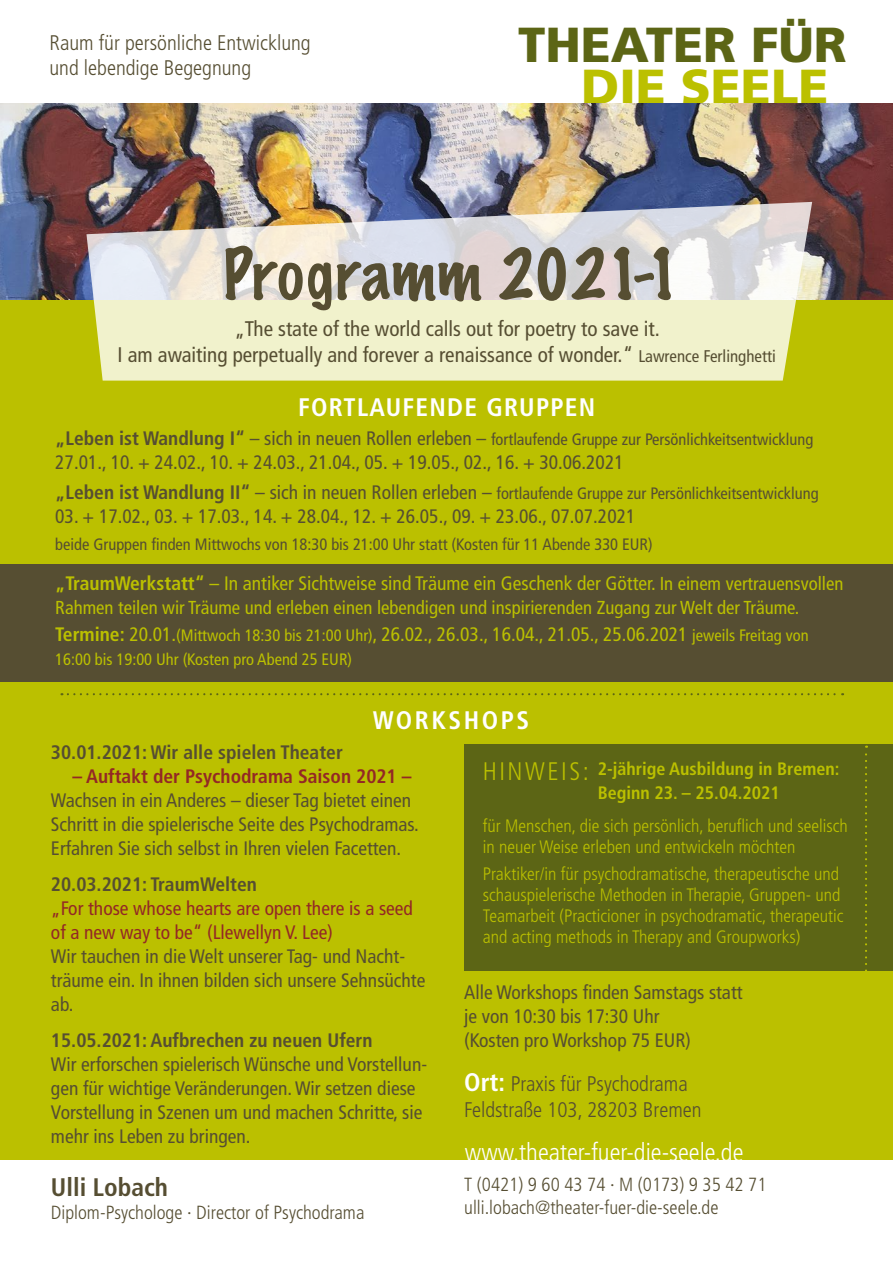
<style>
.page{position:relative;width:893px;height:1263px;background:#fff}
.page>*{position:absolute;margin:0;border:0;box-sizing:border-box;transform-origin:0 0}
.t1{font:100 63.45px "Marker Felt";color:#564e32}
.t2{font:900 49.2px "Frutiger LT";color:#5c6515}
.t3{font:900 49.2px "Frutiger LT";color:#bbc000}
.t4{font:300 condensed 25.35px "Frutiger LT";color:#fff}
.t5{font:700 condensed 25.35px "Frutiger LT";letter-spacing:.05em;color:#fff}
.t6{font:700 condensed 25.35px "Frutiger LT";color:#564e32}
.t7{font:700 condensed 25.35px "Frutiger LT";letter-spacing:.1em;color:#fff}
.t8{font:300 condensed 25.35px "Frutiger LT";letter-spacing:.1em;color:#bbc000}
.t9{font:condensed 21.15px/25.3px "Frutiger LT";color:#564e32;text-align:center}
.t10{font:300 condensed 21.15px/25.3px "Frutiger LT";color:#564e32}
.t11{font:condensed 19.5px/24px "Frutiger LT";color:#564e32}
.t12{font:condensed 19.5px "Frutiger LT";color:#bbc000}
.t13{font:700 condensed 19.5px "Frutiger LT";color:#564e32}
.t14{font:condensed 19.5px/24px "Frutiger LT";color:#932825}
.t15{font:700 condensed 19.5px "Frutiger LT";color:#932825}
.t16{font:300 condensed 19.05px/22.8px "Frutiger LT";color:#564e32}
.t17{font:condensed 18.75px "Frutiger LT";color:#bbc000}
.t18{font:300 condensed 18px/21px "Frutiger LT";color:#bbc000}
.t19{font:700 condensed 18px/24px "Frutiger LT";color:#bbc000}
.t20{font:condensed 16.5px "Frutiger LT";color:#564e32}
.t21{font:condensed 16.5px "Frutiger LT";color:#bbc000}
.s1{font-size:16.95px}
.s2{font-weight:700;font-size:19.5px}
.s3{font-size:19.5px}
.s4{font-weight:700}
.s5{font-size:18.75px}
.s6{font-size:16.5px}
.s7{font-weight:700;font-size:25.35px;color:#fff}
</style>
<div class="page">
<img style="left:0;top:104px;width:893px;height:196px">
<div style="left:0;top:300px;width:893px;height:860px;background:#bbc000"></div>
<svg style="left:86px;top:202px;width:726px;height:179px;background:#dfdcc7"></svg>
<div style="left:464px;top:744px;width:429px;height:227px;background:#5c6515"></div>
<div style="left:0;top:564px;width:893px;height:118px;background:#564e32"></div>
<svg style="left:68px;top:693px;width:775px;height:2px"></svg>
<svg style="left:865px;top:746px;width:2px;height:224px"></svg>
<p class="t10" style="left:49px;top:30px;width:263px">Raum für persönliche Entwicklung und lebendige Begegnung</p>
<h2 class="t2" style="left:518px;top:15px;width:330px">THEATER FÜR</h2>
<h2 class="t3" style="left:581px;top:57px;width:249px">DIE SEELE</h2>
<h1 class="t1" style="left:223px;top:224px;width:460px">Programm 2021-1</h1>
<p class="t9" style="left:118px;top:317px;width:660px">„The state of the world calls out for poetry to save it.<br>I am awaiting perpetually and forever a renaissance of wonder.“ <span class="s1">Lawrence Ferlinghetti</span></p>
<p class="t5" style="left:298px;top:392px;width:299px">FORTLAUFENDE GRUPPEN</p>
<p class="t20" style="left:55px;top:429px;width:759px"><span class="s2">„Leben ist Wandlung I“</span> <span class="s3">– sich in neuen Rollen erleben –</span> fortlaufende Gruppe zur Persönlichkeitsentwicklung</p>
<p class="t11" style="left:55px;top:450px;width:570px">27.01., 10. + 24.02., 10. + 24.03., 21.04., 05. + 19.05., 02., 16. + 30.06.2021</p>
<p class="t20" style="left:55px;top:483px;width:765px"><span class="s2">„Leben ist Wandlung II“</span> <span class="s3">– sich in neuen Rollen erleben –</span> fortlaufende Gruppe zur Persönlichkeitsentwicklung</p>
<p class="t11" style="left:55px;top:504px;width:582px">03. + 17.02., 03. + 17.03., 14. + 28.04., 12. + 26.05., 09. + 23.06., 07.07.2021</p>
<p class="t20" style="left:55px;top:534px;width:599px">beide Gruppen finden Mittwochs von 18:30 bis 21:00 Uhr statt (Kosten für 11 Abende 330 EUR)</p>
<p class="t12" style="left:55px;top:572px;width:790px"><span class="s4">„TraumWerkstatt“</span> – In antiker Sichtweise sind Träume ein Geschenk der Götter. <span class="s5">In einem vertrauensvollen</span></p>
<p class="t17" style="left:55px;top:596px;width:746px">Rahmen teilen wir Träume und erleben einen lebendigen und inspirierenden Zugang zur Welt der Träume.</p>
<p class="t12" style="left:55px;top:623px;width:755px"><span class="s4">Termine:</span> 20.01.<span class="s6">(Mittwoch 18:30 bis 21:00 Uhr)</span>, 26.02., 26.03., 16.04., 21.05., 25.06.2021 <span class="s6">jeweils Freitag von</span></p>
<p class="t21" style="left:55px;top:649px;width:298px">16:00 bis 19:00 Uhr (Kosten pro Abend 25 EUR)</p>
<p class="t7" style="left:373px;top:705px;width:158px">WORKSHOPS</p>
<p class="t13" style="left:51px;top:740px;width:293px">30.01.2021: Wir alle spielen Theater</p>
<p class="t15" style="left:72px;top:764px;width:341px">– Auftakt der Psychodrama Saison 2021 –</p>
<p class="t11" style="left:51px;top:788px;width:369px">Wachsen in ein Anderes – dieser Tag bietet einen<br>Schritt in die spielerische Seite des Psychodramas.<br>Erfahren Sie sich selbst in Ihren vielen Facetten.</p>
<p class="t13" style="left:51px;top:872px;width:207px">20.03.2021: TraumWelten</p>
<p class="t14" style="left:51px;top:896px;width:363px">„For those whose hearts are open there is a seed of a new way to be“ (Llewellyn V. Lee)</p>
<p class="t11" style="left:51px;top:944px;width:376px">Wir tauchen in die Welt unserer Tag- und Nacht&shy;träume ein. In ihnen bilden sich unsere Sehnsüchte ab.</p>
<p class="t13" style="left:51px;top:1028px;width:323px">15.05.2021: Aufbrechen zu neuen Ufern</p>
<p class="t11" style="left:51px;top:1052px;width:378px">Wir erforschen spielerisch Wünsche und Vorstellun&shy;gen für wichtige Veränderungen. Wir setzen diese Vorstellung in Szenen um und machen Schritte, sie mehr ins Leben zu bringen.</p>
<p class="t6" style="left:51px;top:1172px;width:119px">Ulli Lobach</p>
<p class="t16" style="left:51px;top:1201px;width:315px">Diplom-Psychologe · Director of Psychodrama</p>
<p class="t8" style="left:483px;top:757px;width:108px">HINWEIS:</p>
<p class="t19" style="left:598px;top:757px;width:243px">2-jährige Ausbildung in Bremen:<br>Beginn 23. – 25.04.2021</p>
<p class="t18" style="left:483px;top:815px;width:366px">für Menschen, die sich persönlich, beruflich und seelisch in neuer Weise erleben und entwickeln möchten</p>
<p class="t18" style="left:483px;top:863px;width:362px">Praktiker/in für psychodramatische, therapeutische und schauspielerische Methoden in Therapie, Gruppen- und Teamarbeit (Practicioner in psychodramatic, therapeutic and acting methods in Therapy and Groupworks)</p>
<p class="t11" style="left:464px;top:980px;width:280px">Alle Workshops finden Samstags statt je von 10:30 bis 17:30 Uhr<br>(Kosten pro Workshop 75 EUR)</p>
<p class="t10" style="left:464px;top:1072px;width:239px"><span class="s7">Ort:</span> Praxis für Psychodrama<br>Feldstraße 103, 28203 Bremen</p>
<p class="t4" style="left:465px;top:1138px;width:280px">www.theater-fuer-die-seele.de</p>
<p class="t16" style="left:464px;top:1173px;width:304px">T (0421) 9 60 43 74 · M (0173) 9 35 42 71 ulli.lobach@theater-fuer-die-seele.de</p>
</div>
